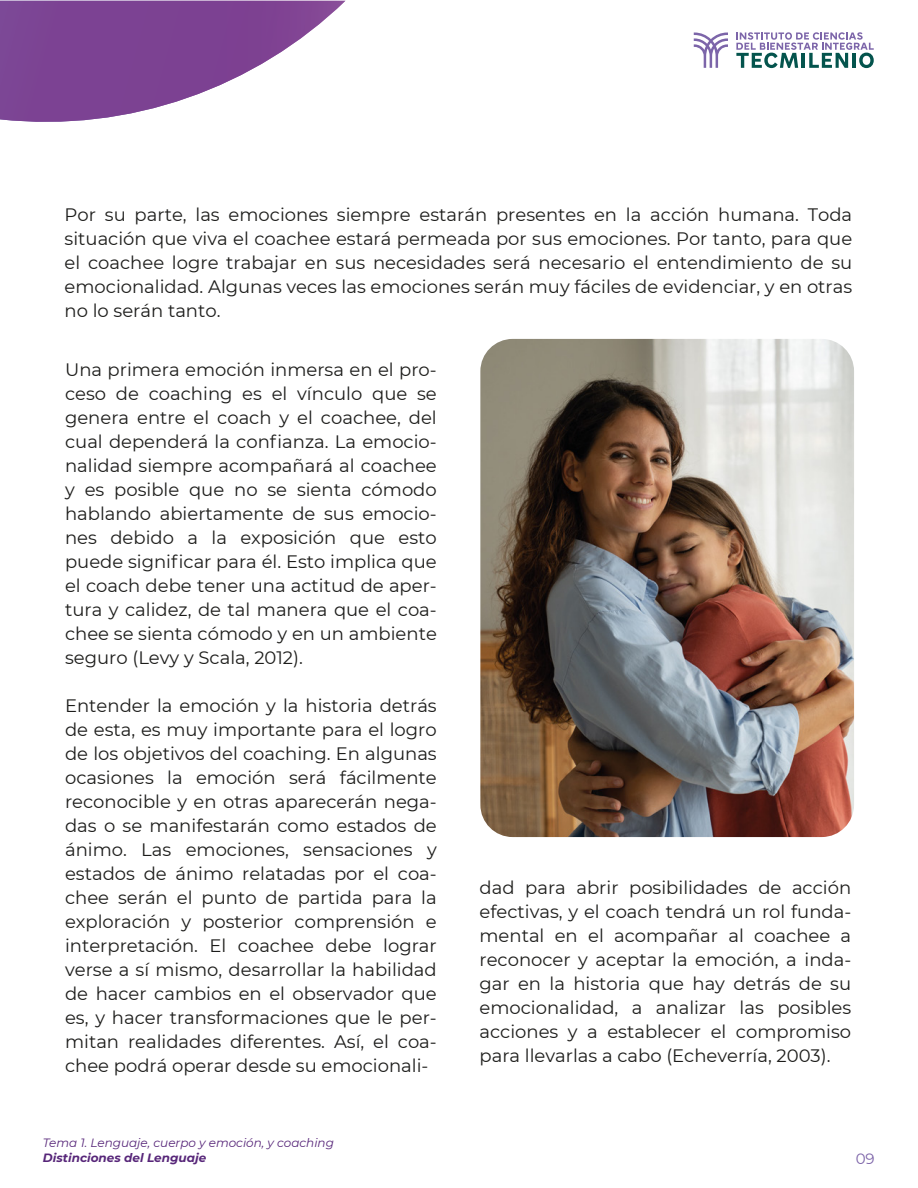
<style>
.page{position:relative;width:918px;height:1188px;background:#fff}
.page>*{position:absolute;margin:0;border:0;box-sizing:border-box;transform-origin:0 0}
.t1{font:18px/24px "Montserrat";color:#1d1d1b;text-align:justify}
.t2{font:15px "Montserrat";color:#7d64a9}
.t3{font:italic 12px "Montserrat";color:#572679}
.t4{font:italic 700 12px "Montserrat";color:#572679}
</style>
<div class="page">
<svg style="left:0;top:1px;width:345px;height:121px"></svg>
<svg style="left:736px;top:32px;width:138px;height:36px"></svg>
<svg style="left:694px;top:33px;width:34px;height:35px"></svg>
<img style="left:480px;top:339px;width:374px;height:498px">
<p class="t1" style="left:65px;top:202px;width:789px">Por su parte, las emociones siempre estarán presentes en la acción humana. Toda situación que viva el coachee estará permeada por sus emociones. Por tanto, para que el coachee logre trabajar en sus necesidades será necesario el entendimiento de su emocionalidad. Algunas veces las emociones serán muy fáciles de evidenciar, y en otras no lo serán tanto.</p>
<p class="t1" style="left:65px;top:357px;width:373px">Una primera emoción inmersa en el pro&shy;ceso de coaching es el vínculo que se genera entre el coach y el coachee, del cual dependerá la confianza. La emocio&shy;nalidad siempre acompañará al coachee y es posible que no se sienta cómodo hablando abiertamente de sus emocio&shy;nes debido a la exposición que esto puede significar para él. Esto implica que el coach debe tener una actitud de aper&shy;tura y calidez, de tal manera que el coa&shy;chee se sienta cómodo y en un ambiente seguro (Levy y Scala, 2012).</p>
<p class="t1" style="left:65px;top:693px;width:373px">Entender la emoción y la historia detrás de esta, es muy importante para el logro de los objetivos del coaching. En algunas ocasiones la emoción será fácilmente reconocible y en otras aparecerán nega&shy;das o se manifestarán como estados de ánimo. Las emociones, sensaciones y estados de ánimo relatadas por el coa&shy;chee serán el punto de partida para la exploración y posterior comprensión e interpretación. El coachee debe lograr verse a sí mismo, desarrollar la habilidad de hacer cambios en el observador que es, y hacer transformaciones que le per&shy;mitan realidades diferentes. Así, el coa&shy;chee podrá operar desde su emocionali-</p>
<p class="t3" style="left:43px;top:1135px;width:293px">Tema 1. Lenguaje, cuerpo y emoción, y coaching</p>
<p class="t4" style="left:43px;top:1149px;width:165px">Distinciones del Lenguaje</p>
<p class="t1" style="left:480px;top:875px;width:373px">dad para abrir posibilidades de acción efectivas, y el coach tendrá un rol funda&shy;mental en el acompañar al coachee a reconocer y aceptar la emoción, a inda&shy;gar en la historia que hay detrás de su emocionalidad, a analizar las posibles acciones y a establecer el compromiso para llevarlas a cabo (Echeverría, 2003).</p>
<p class="t2" style="left:856px;top:1148px;width:21px">09</p>
</div>
